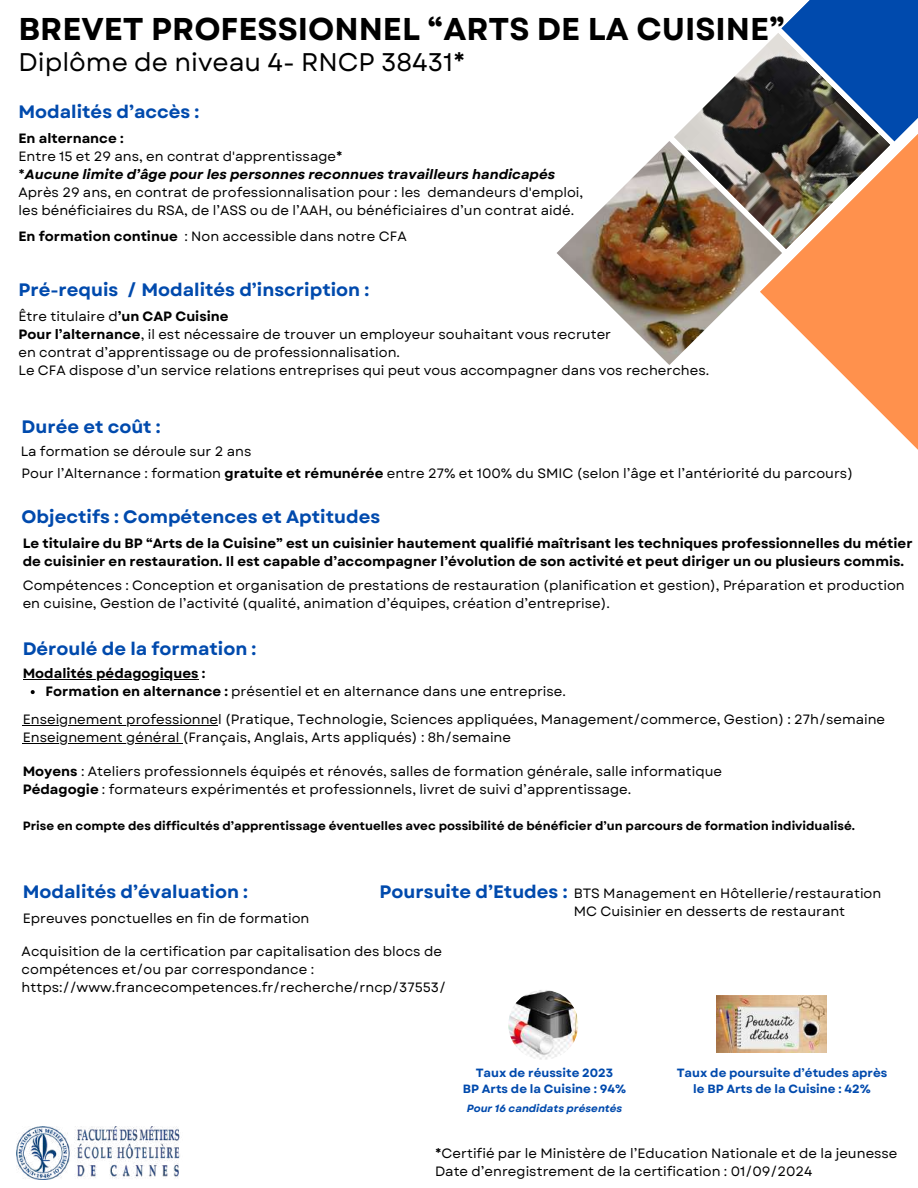
<style>
.page{position:relative;width:918px;height:1188px;background:#fff}
.page>*{position:absolute;margin:0;border:0;box-sizing:border-box;transform-origin:0 0}
.t1{font:700 31.5px "Garet";color:#000}
.t2{font:25.5px "Garet";color:#000}
.t3{font:700 18px "Garet";color:#004aad}
.t4{font:13.5px/18px "Garet";color:#000}
.t5{font:700 13.5px/18px "Garet";color:#000}
.t6{font:700 12px "Garet";color:#000}
.t7{font:700 12px/15.9px "Garet";color:#004aad;text-align:center}
.t8{font:italic 700 10.5px "Garet";color:#004aad}
.s1{font-weight:700;font-style:italic}
.s2{font-weight:700}
.s3{font-weight:400}
.s4{font-weight:700;font-size:18px;color:#004aad}
</style>
<div class="page">
<svg style="left:782px;top:142px;width:136px;height:308px;fill:#ff914d"></svg>
<svg style="left:781px;top:0;width:137px;height:142px;background:#185bb4"></svg>
<img style="left:508px;top:990px;width:70px;height:70px;border-radius:50%">
<img style="left:716px;top:995px;width:110px;height:58px">
<img style="left:674px;top:32px;width:217px;height:218px">
<img style="left:557px;top:141px;width:225px;height:224px">
<hr style="left:23px;top:679px;width:176px;height:1px;background:#000">
<svg style="left:31px;top:690px;width:4px;height:4px"></svg>
<hr style="left:23px;top:725px;width:195px;height:1px;background:#000">
<hr style="left:23px;top:743px;width:160px;height:1px;background:#000">
<img style="left:17px;top:1127px;width:163px;height:52px">
<h1 class="t1" style="left:18px;top:6px;width:768px">BREVET PROFESSIONNEL “ARTS DE LA CUISINE”</h1>
<h2 class="t2" style="left:18px;top:44px;width:448px">Diplôme de niveau 4- RNCP 38431*</h2>
<h3 class="t3" style="left:18px;top:98px;width:182px">Modalités d’accès :</h3>
<p class="t5" style="left:18px;top:129px;width:107px">En alternance :</p>
<p class="t4" style="left:18px;top:147px;width:566px">Entre 15 et 29 ans, en contrat d'apprentissage*<br>*<span class="s1">Aucune limite d’âge pour les personnes reconnues travailleurs handicapés </span>Après 29 ans, en contrat de professionnalisation pour : les demandeurs d'emploi, les bénéficiaires du RSA, de l’ASS ou de l’AAH, ou bénéficiaires d’un contrat aidé.</p>
<p class="t4" style="left:18px;top:227px;width:390px"><span class="s2">En formation continue</span> : Non accessible dans notre CFA</p>
<h3 class="t3" style="left:18px;top:277px;width:352px">Pré-requis / Modalités d’inscription :</h3>
<p class="t4" style="left:18px;top:308px;width:692px">Être titulaire d<span class="s2">’un CAP Cuisine<br>Pour l’alternance</span>, il est nécessaire de trouver un employeur souhaitant vous recruter<br>en contrat d’apprentissage ou de professionnalisation.<br>Le CFA dispose d’un service relations entreprises qui peut vous accompagner dans vos recherches.</p>
<h3 class="t3" style="left:22px;top:413px;width:141px">Durée et coût :</h3>
<p class="t4" style="left:21px;top:443px;width:232px">La formation se déroule sur 2 ans</p>
<p class="t4" style="left:22px;top:465px;width:833px">Pour l’Alternance : formation <span class="s2">gratuite et rémunérée</span> entre 27% et 100% du SMIC (selon l’âge et l’antériorité du parcours)</p>
<h3 class="t3" style="left:22px;top:503px;width:360px">Objectifs : Compétences et Aptitudes</h3>
<p class="t5" style="left:23px;top:534px;width:891px">Le titulaire du BP “Arts de la Cuisine” est un cuisinier hautement qualifié maîtrisant les techniques professionnelles du métier de cuisinier en restauration. Il est capable d’accompagner l’évolution de son activité et peut diriger un ou plusieurs commis.</p>
<p class="t4" style="left:23px;top:577px;width:884px">Compétences : Conception et organisation de prestations de restauration (planification et gestion), Préparation et production en cuisine, Gestion de l’activité (qualité, animation d’équipes, création d’entreprise).</p>
<h3 class="t3" style="left:23px;top:635px;width:235px">Déroulé de la formation :</h3>
<p class="t5" style="left:46px;top:664px;width:522px;text-indent:-23px">Modalités pédagogiques :<br>Formation en alternance : <span class="s3">présentiel et en alternance dans une entreprise.</span></p>
<p class="t4" style="left:23px;top:710px;width:864px">Enseignement professionnel (Pratique, Technologie, Sciences appliquées, Management/commerce, Gestion) : 27h/semaine<br>Enseignement général (Français, Anglais, Arts appliqués) : 8h/semaine</p>
<p class="t4" style="left:23px;top:762px;width:701px"><span class="s2">Moyens</span> : Ateliers professionnels équipés et rénovés, salles de formation générale, salle informatique<br><span class="s2">Pédagogie</span> : formateurs expérimentés et professionnels, livret de suivi d’apprentissage.</p>
<p class="t6" style="left:23px;top:817px;width:834px">Prise en compte des difficultés d’apprentissage éventuelles avec possibilité de bénéficier d’un parcours de formation individualisé.</p>
<h3 class="t3" style="left:23px;top:878px;width:227px">Modalités d’évaluation :</h3>
<p class="t4" style="left:23px;top:910px;width:288px">Epreuves ponctuelles en fin de formation</p>
<p class="t4" style="left:22px;top:942px;width:426px">Acquisition de la certification par capitalisation des blocs de compétences et/ou par correspondance : https://www.francecompetences.fr/recherche/rncp/37553/</p>
<p class="t4" style="left:574px;top:884px;width:309px;text-indent:-194px"><span class="s4">Poursuite d’Etudes :</span> BTS Management en Hôtellerie/restauration<br>MC Cuisinier en desserts de restaurant</p>
<p class="t7" style="left:463px;top:1065px;width:165px">Taux de réussite 2023<br>BP Arts de la Cuisine : 94%</p>
<p class="t8" style="left:467px;top:1101px;width:157px">Pour 16 candidats présentés</p>
<p class="t7" style="left:677px;top:1065px;width:212px">Taux de poursuite d’études après le BP Arts de la Cuisine : 42%</p>
<p class="t4" style="left:435px;top:1144px;width:464px">*Certifié par le Ministère de l’Education Nationale et de la jeunesse<br>Date d’enregistrement de la certification : 01/09/2024</p>
</div>
